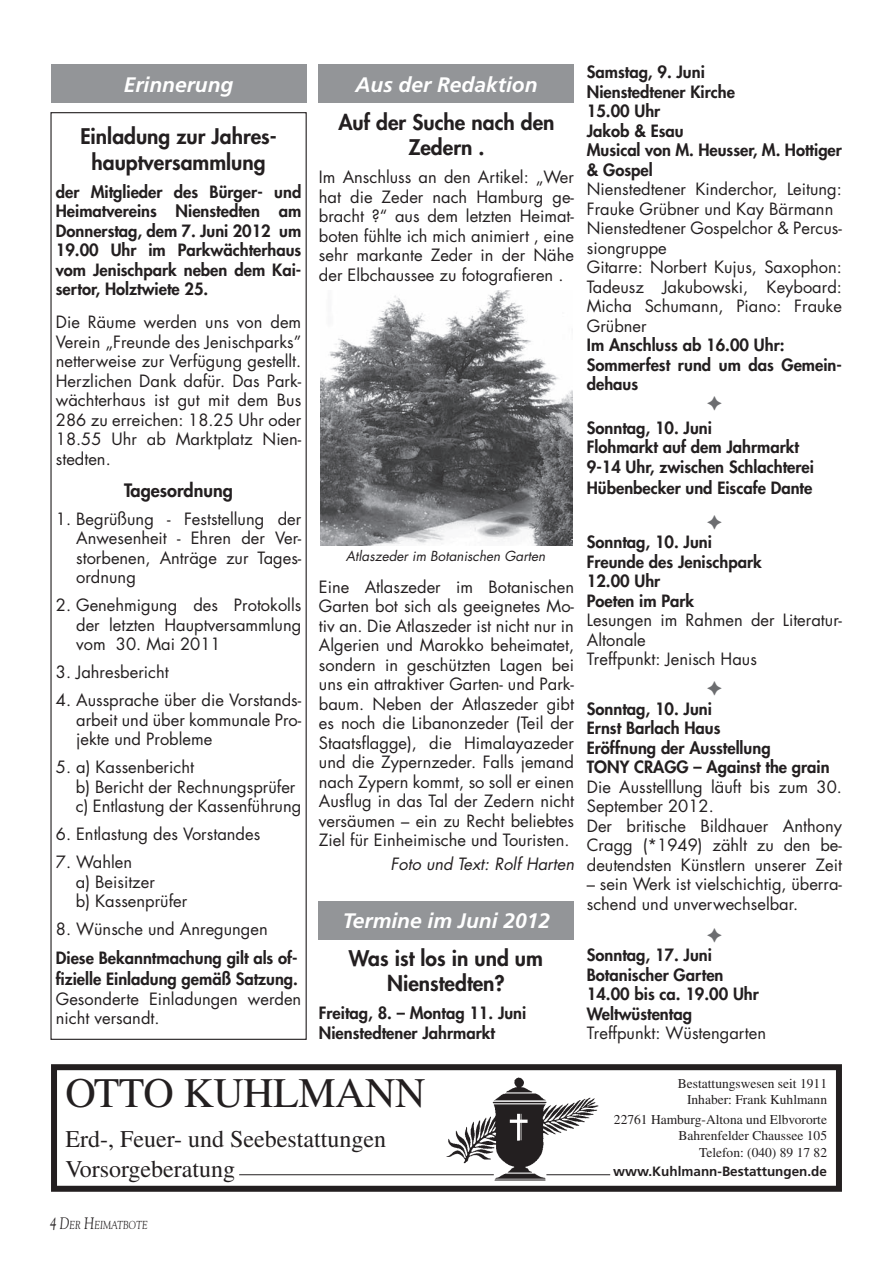
<style>
.page{position:relative;width:893px;height:1263px;background:#fff}
.page>*{position:absolute;margin:0;border:0;box-sizing:border-box;transform-origin:0 0}
.t1{font:42px "Times";letter-spacing:-.01em;color:#231f20}
.t2{font:24px/30px "Times";color:#231f20}
.t3{font:800 21px/25.2px "Futura";color:#231f20;text-align:center}
.t4{font:italic 700 21px "Frutiger";color:#fff}
.t5{font:800 18px "Futura";color:#231f20}
.t6{font:16.5px/19.5px "Futura";color:#231f20}
.t7{font:800 16.5px/19.5px "Futura";color:#231f20}
.t8{font:italic 16.5px "Futura";color:#231f20}
.t9{font:13.5px/16.2px "Times";color:#231f20;text-align:right}
.t10{font:italic 13.5px "Futura";color:#231f20}
.t11{font:700 13.5px "Frutiger";color:#231f20}
.t12{font:italic 11.55px "Goudy";color:#231f20;scale:.8 1}
.s1{font-size:16.5px}
</style>
<div class="page">
<div style="left:51px;top:65px;width:255px;height:38px;background:#939598"></div>
<div style="left:51px;top:1064px;width:791px;height:128px;border:6px solid #231f20"></div>
<hr style="left:239px;top:1174px;width:255px;height:1px;background:#231f20">
<img style="left:446px;top:1077px;width:154px;height:104px">
<hr style="left:546px;top:1174px;width:64px;height:1px;background:#231f20">
<div style="left:319px;top:65px;width:255px;height:38px;background:#939598"></div>
<div style="left:319px;top:901px;width:255px;height:38px;background:#939598"></div>
<img style="left:320px;top:290px;width:252px;height:255px">
<p class="t4" style="left:124px;top:72px;width:111px">Erinnerung</p>
<p class="t3" style="left:80px;top:124px;width:198px">Einladung zur Jahres&shy;hauptversammlung</p>
<p class="t7" style="left:56px;top:181px;width:247px;text-align:justify">der Mitglieder des Bürger- und Heimatvereins Nienstedten am Donnerstag, dem 7. Juni 2012 um 19.00 Uhr im Parkwächterhaus vom Jenischpark neben dem Kai&shy;sertor, Holztwiete 25.</p>
<p class="t6" style="left:56px;top:312px;width:247px;text-align:justify">Die Räume werden uns von dem Verein „Freunde des Jenischparks” netterweise zur Verfügung gestellt.<br>Herzlichen Dank dafür. Das Park&shy;wächterhaus ist gut mit dem Bus 286 zu erreichen: 18.25 Uhr oder 18.55 Uhr ab Marktplatz Nien&shy;stedten.</p>
<p class="t5" style="left:124px;top:478px;width:110px">Tagesordnung</p>
<p class="t6" style="left:76px;top:509px;width:227px;text-align:justify;text-indent:-20px">1. Begrüßung - Feststellung der Anwesenheit - Ehren der Ver&shy;storbenen, Anträge zur Tages&shy;ordnung</p>
<p class="t6" style="left:76px;top:595px;width:227px;text-align:justify;text-indent:-20px">2. Genehmigung des Protokolls der letzten Hauptversammlung vom 30. Mai 2011</p>
<p class="t6" style="left:56px;top:662px;width:114px">3. Jahresbericht</p>
<p class="t6" style="left:76px;top:690px;width:227px;text-align:justify;text-indent:-20px">4. Aussprache über die Vorstands&shy;arbeit und über kommunale Pro&shy;jekte und Probleme</p>
<p class="t6" style="left:76px;top:757px;width:227px;text-indent:-20px">5. a) Kassenbericht<br>b) Bericht der Rechnungsprüfer c) Entlastung der Kassenführung</p>
<p class="t6" style="left:56px;top:824px;width:206px">6. Entlastung des Vorstandes</p>
<p class="t6" style="left:76px;top:852px;width:113px;text-indent:-20px">7. Wahlen<br>a) Beisitzer<br>b) Kassenprüfer</p>
<p class="t6" style="left:56px;top:919px;width:213px">8. Wünsche und Anregungen</p>
<p class="t7" style="left:56px;top:946px;width:244px;line-height:21.6px">Diese Bekanntmachung gilt als of&shy;fizielle Einladung gemäß Satzung.</p>
<p class="t6" style="left:56px;top:989px;width:247px">Gesonderte Einladungen werden nicht versandt.</p>
<p class="t4" style="left:355px;top:72px;width:184px">Aus der Redaktion</p>
<p class="t3" style="left:338px;top:109px;width:218px">Auf der Suche nach den<br>Zedern .</p>
<p class="t6" style="left:319px;top:167px;width:257px;text-align:justify">Im Anschluss an den Artikel: „Wer hat die Zeder nach Hamburg ge&shy;bracht ?“ aus dem letzten Heimat&shy;boten fühlte ich mich animiert , eine sehr markante Zeder in der Nähe der Elbchaussee zu fotografieren .</p>
<p class="t7" style="left:587px;top:62px;width:257px">Samstag, 9. Juni<br>Nienstedtener Kirche<br>15.00 Uhr<br>Jakob &amp; Esau<br>Musical von M. Heusser, M. Hottiger &amp; Gospel</p>
<p class="t6" style="left:587px;top:179px;width:257px">Nienstedtener Kinderchor, Leitung:<br>Frauke Grübner und Kay Bärmann<br>Nienstedtener Gospelchor &amp; Percus&shy;siongruppe<br>Gitarre: Norbert Kujus, Saxophon:<br>Tadeusz Jakubowski, Keyboard:<br>Micha Schumann, Piano: Frauke<br>Grübner</p>
<p class="t7" style="left:587px;top:335px;width:257px">Im Anschluss ab 16.00 Uhr:<br>Sommerfest rund um das Gemein&shy;dehaus</p>
<p class="t7" style="left:587px;top:417px;width:229px">Sonntag, 10. Juni<br>Flohmarkt auf dem Jahrmarkt<br>9-14 Uhr, zwischen Schlachterei</p>
<p class="t7" style="left:587px;top:478px;width:227px">Hübenbecker und Eiscafe Dante</p>
<p class="t10" style="left:346px;top:546px;width:201px">Atlaszeder im Botanischen Garten</p>
<p class="t6" style="left:319px;top:577px;width:257px;text-align:justify">Eine Atlaszeder im Botanischen Garten bot sich als geeignetes Mo&shy;tiv an. Die Atlaszeder ist nicht nur in Algerien und Marokko beheimatet, sondern in geschützten Lagen bei uns ein attraktiver Garten- und Park&shy;baum. Neben der Atlaszeder gibt es noch die Libanonzeder (Teil der Staatsflagge), die Himalayazeder und die Zypernzeder. Falls jemand nach Zypern kommt, so soll er einen Ausflug in das Tal der Zedern nicht versäumen – ein zu Recht beliebtes Ziel für Einheimische und Touristen.</p>
<p class="t8" style="left:391px;top:853px;width:185px">Foto und Text: Rolf Harten</p>
<p class="t4" style="left:343px;top:908px;width:209px">Termine im Juni 2012</p>
<p class="t3" style="left:349px;top:945px;width:196px">Was ist los in und um<br>Nienstedten?</p>
<p class="t7" style="left:319px;top:1003px;width:209px">Freitag, 8. – Montag 11. Juni<br>Nienstedtener Jahrmarkt</p>
<p class="t7" style="left:587px;top:532px;width:176px">Sonntag, 10. Juni<br>Freunde des Jenischpark<br>12.00 Uhr<br>Poeten im Park</p>
<p class="t6" style="left:587px;top:610px;width:257px">Lesungen im Rahmen der Literatur-<br>Altonale<br>Treffpunkt: Jenisch Haus</p>
<p class="t7" style="left:587px;top:698px;width:244px">Sonntag, 10. Juni<br>Ernst Barlach Haus<br>Eröffnung der Ausstellung<br>TONY CRAGG – Against the grain</p>
<p class="t6" style="left:587px;top:777px;width:257px">Die Ausstelllung läuft bis zum 30.<br>September 2012.<br>Der britische Bildhauer Anthony<br>Cragg (*1949) zählt zu den be&shy;deutendsten Künstlern unserer Zeit</p>
<p class="t6" style="left:587px;top:874px;width:257px">– sein Werk ist vielschichtig, überra&shy;schend und unverwechselbar.</p>
<p class="t7" style="left:587px;top:945px;width:174px">Sonntag, 17. Juni<br>Botanischer Garten<br>14.00 bis ca. 19.00 Uhr<br>Weltwüstentag</p>
<p class="t6" style="left:587px;top:1023px;width:181px">Treffpunkt: Wüstengarten</p>
<h1 class="t1" style="left:65px;top:1069px;width:361px">OTTO KUHLMANN</h1>
<h2 class="t2" style="left:65px;top:1124px;width:322px">Erd-, Feuer- und Seebestattungen<br>Vorsorgeberatung</h2>
<p class="t9" style="left:678px;top:1075px;width:151px">Bestattungswesen seit 1911<br>Inhaber: Frank Kuhlmann</p>
<p class="t9" style="left:614px;top:1111px;width:215px">22761 Hamburg-Altona und Elbvororte<br>Bahrenfelder Chaussee 105<br>Telefon: (040) 89 17 82</p>
<p class="t11" style="left:613px;top:1163px;width:215px">www.Kuhlmann-Bestattungen.de</p>
<p class="t12" style="left:50px;top:1218px;width:124px"><span class="s1">4</span> <span class="s1">D</span>ER <span class="s1">H</span>EIMATBOTE</p>
</div>
